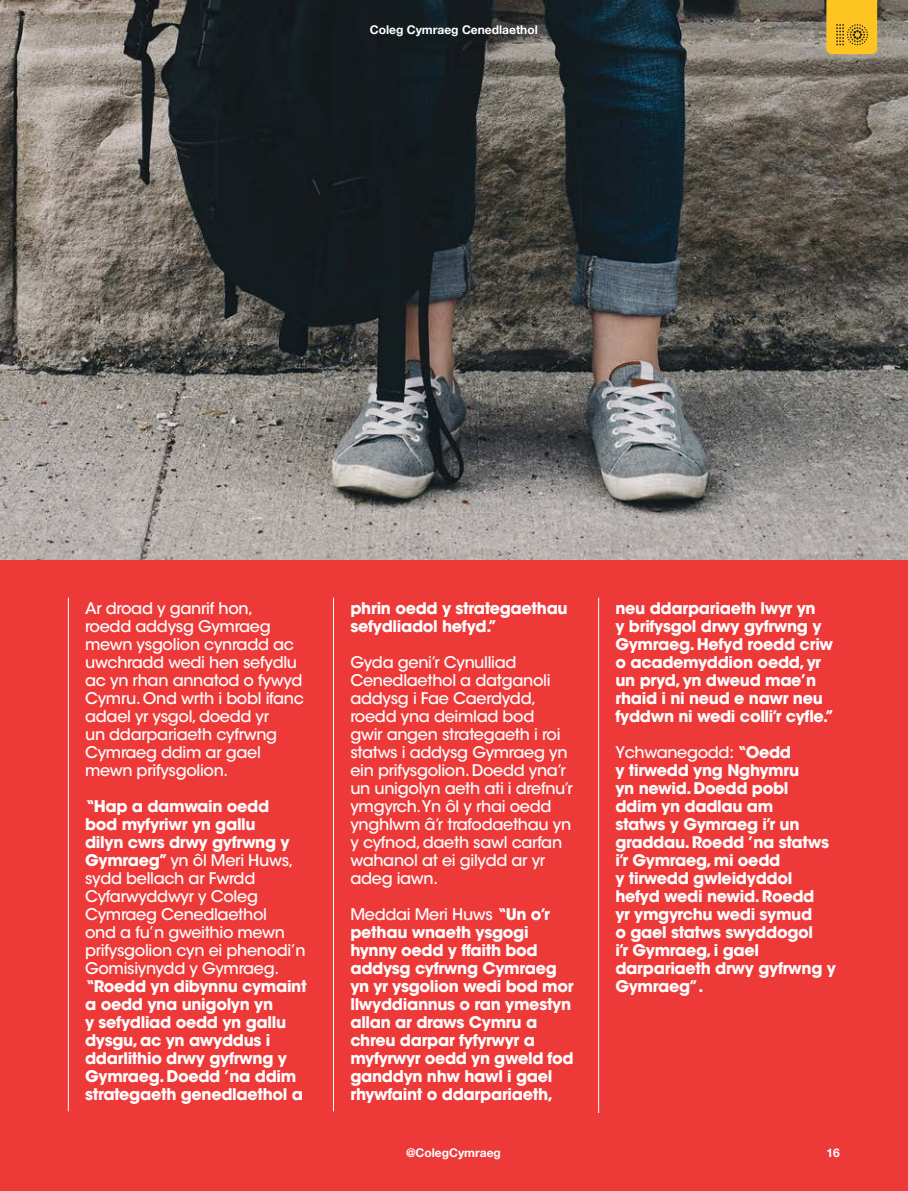
<style>
.page{position:relative;width:908px;height:1191px;background:#fff}
.page>*{position:absolute;margin:0;border:0;box-sizing:border-box;transform-origin:0 0}
.t1{font:700 16px/18px "ITC Avant Garde Std";letter-spacing:-.02em;color:#fff}
.t2{font:500 16px/18px "ITC Avant Garde Std";letter-spacing:-.02em;color:#fff}
.t3{font:700 12px "Helvetica Neue";color:#fff}
.s1{font-weight:500}
</style>
<div class="page">
<hr style="left:907px;top:0;width:1px;height:1191px;background:#fcd5c8">
<div style="left:0;top:1px;width:907px;height:1190px;background:#ee3939"></div>
<img style="left:0;top:0;width:907px;height:560px">
<svg style="left:826px;top:0;width:50px;height:54px;background:#efb922"></svg>
<hr style="left:68px;top:597px;width:1px;height:514px;background:#fff">
<hr style="left:333px;top:597px;width:1px;height:514px;background:#fff">
<hr style="left:598px;top:597px;width:1px;height:516px;background:#fff">
<p class="t3" style="left:370px;top:20px;width:169px">Coleg Cymraeg Cenedlaethol</p>
<p class="t2" style="left:85px;top:599px;width:220px">Ar droad y ganrif hon,<br>roedd addysg Gymraeg mewn ysgolion cynradd ac uwchradd wedi hen sefydlu ac yn rhan annatod o fywyd<br>Cymru. Ond wrth i bobl ifanc adael yr ysgol, doedd yr<br>un ddarpariaeth cyfrwng<br>Cymraeg ddim ar gael mewn prifysgolion.</p>
<p class="t1" style="left:85px;top:797px;width:223px">“Hap a damwain oedd<br>bod myfyriwr yn gallu<br>dilyn cwrs drwy gyfrwng y<br>Gymraeg” <span class="s1">yn ôl Meri Huws, sydd bellach ar Fwrdd<br>Cyfarwyddwyr y Coleg<br>Cymraeg Cenedlaethol<br>ond a fu’n gweithio mewn prifysgolion cyn ei phenodi’n<br>Gomisiynydd y Gymraeg. </span>“Roedd yn dibynnu cymaint a oedd yna unigolyn yn<br>y sefydliad oedd yn gallu dysgu, ac yn awyddus i ddarlithio drwy gyfrwng y<br>Gymraeg. Doedd ’na ddim strategaeth genedlaethol a</p>
<p class="t1" style="left:350px;top:599px;width:219px">phrin oedd y strategaethau sefydliadol hefyd.”</p>
<p class="t2" style="left:350px;top:653px;width:224px">Gyda geni’r Cynulliad<br>Cenedlaethol a datganoli addysg i Fae Caerdydd, roedd yna deimlad bod<br>gwir angen strategaeth i roi statws i addysg Gymraeg yn ein prifysgolion. Doedd yna’r un unigolyn aeth ati i drefnu’r ymgyrch.Yn ôl y rhai oedd ynghlwm â’r trafodaethau yn y cyfnod, daeth sawl carfan wahanol at ei gilydd ar yr adeg iawn.</p>
<p class="t1" style="left:350px;top:905px;width:224px"><span class="s1">Meddai Meri Huws</span> “Un o’r pethau wnaeth ysgogi hynny oedd y ffaith bod addysg cyfrwng Cymraeg yn yr ysgolion wedi bod mor llwyddiannus o ran ymestyn allan ar draws Cymru a chreu darpar fyfyrwyr a myfyrwyr oedd yn gweld fod ganddyn nhw hawl i gael rhywfaint o ddarpariaeth,</p>
<p class="t3" style="left:406px;top:1143px;width:96px">@ColegCymraeg</p>
<p class="t1" style="left:615px;top:599px;width:221px">neu ddarpariaeth lwyr yn<br>y brifysgol drwy gyfrwng y<br>Gymraeg. Hefyd roedd criw o academyddion oedd, yr un pryd, yn dweud mae’n rhaid i ni neud e nawr neu fyddwn ni wedi colli’r cyfle.”</p>
<p class="t1" style="left:615px;top:743px;width:222px"><span class="s1">Ychwanegodd:</span> “Oedd<br>y tirwedd yng Nghymru<br>yn newid. Doedd pobl<br>ddim yn dadlau am<br>statws y Gymraeg i’r un graddau. Roedd ’na statws i’r Gymraeg, mi oedd<br>y tirwedd gwleidyddol hefyd wedi newid. Roedd<br>yr ymgyrchu wedi symud<br>o gael statws swyddogol<br>i’r Gymraeg, i gael darpariaeth drwy gyfrwng y<br>Gymraeg”.</p>
<p class="t3" style="left:826px;top:1143px;width:15px">16</p>
</div>
